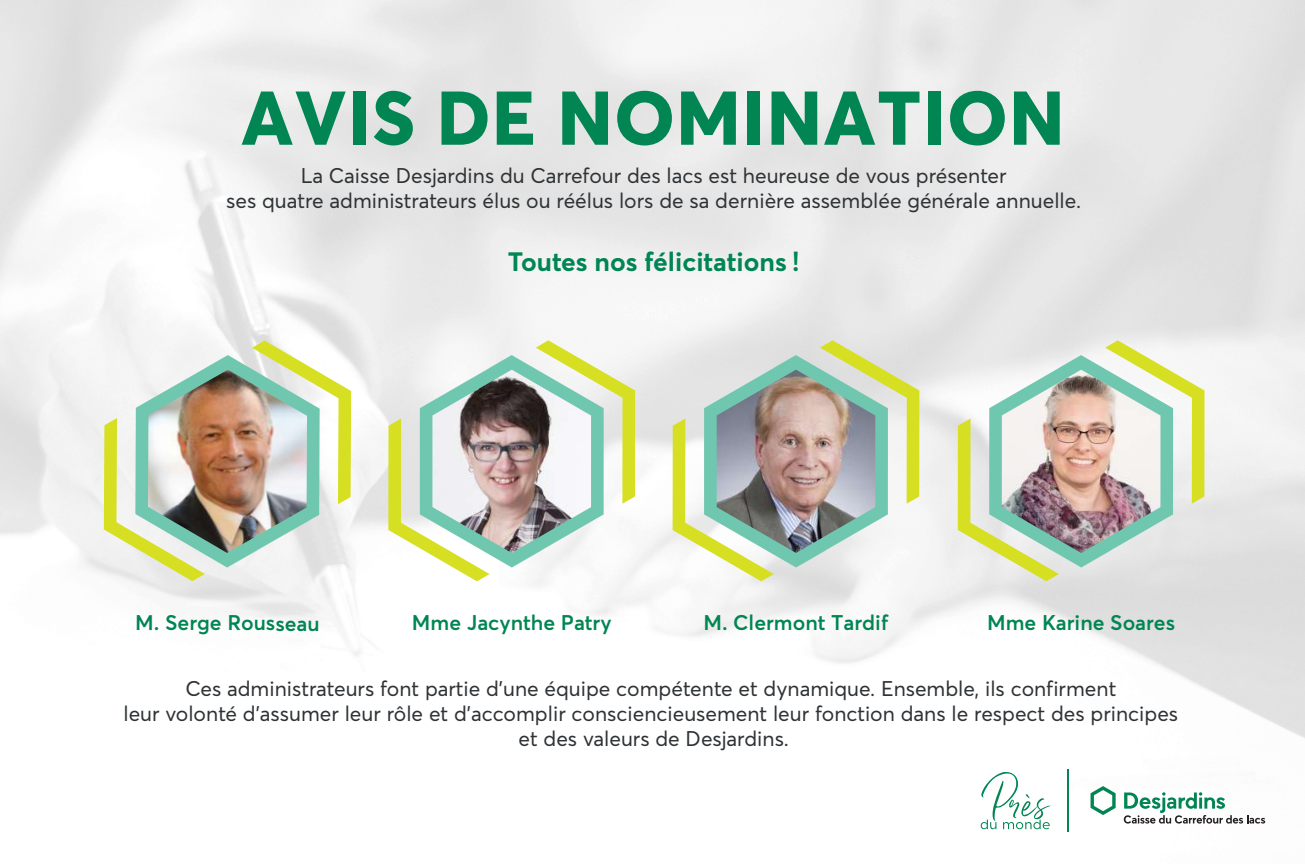
<style>
.page{position:relative;width:1305px;height:864px;background:#fff}
.page>*{position:absolute;margin:0;border:0;box-sizing:border-box;transform-origin:0 0}
.t1{font:800 74.9px "Averta";letter-spacing:.025em;color:#008553}
.t2{font:700 26.25px "Averta";color:#008553}
.t3{font:21px/25.2px "Averta";color:#2f3336;text-align:center}
.t4{font:600 21px "Averta";color:#008553}
</style>
<div class="page">
<img style="left:0;top:0;width:1304px;height:832px">
<img style="left:104px;top:340px;width:247px;height:241px">
<img style="left:672px;top:340px;width:247px;height:241px">
<img style="left:957px;top:340px;width:247px;height:241px">
<svg style="left:388px;top:340px;width:247px;height:241px"></svg>
<svg style="left:980px;top:771px;width:70px;height:57px"></svg>
<hr style="left:1066px;top:769px;width:2px;height:62px;background:#008553">
<svg style="left:1090px;top:785px;width:25px;height:29px"></svg>
<svg style="left:1123px;top:791px;width:141px;height:32px"></svg>
<h1 class="t1" style="left:241px;top:70px;width:824px">AVIS DE NOMINATION</h1>
<p class="t3" style="left:226px;top:162px;width:856px">La Caisse Desjardins du Carrefour des lacs est heureuse de vous présenter<br>ses quatre administrateurs élus ou réélus lors de sa dernière assemblée générale annuelle.</p>
<p class="t2" style="left:508px;top:245px;width:293px">Toutes nos félicitations !</p>
<p class="t4" style="left:135px;top:609px;width:186px">M. Serge Rousseau</p>
<p class="t4" style="left:412px;top:609px;width:201px">Mme Jacynthe Patry</p>
<p class="t4" style="left:703px;top:609px;width:186px">M. Clermont Tardif</p>
<p class="t4" style="left:986px;top:609px;width:189px">Mme Karine Soares</p>
<p class="t3" style="left:123px;top:675px;width:1056px">Ces administrateurs font partie d’une équipe compétente et dynamique. Ensemble, ils confirment<br>leur volonté d’assumer leur rôle et d’accomplir consciencieusement leur fonction dans le respect des principes et des valeurs de Desjardins.</p>
</div>
